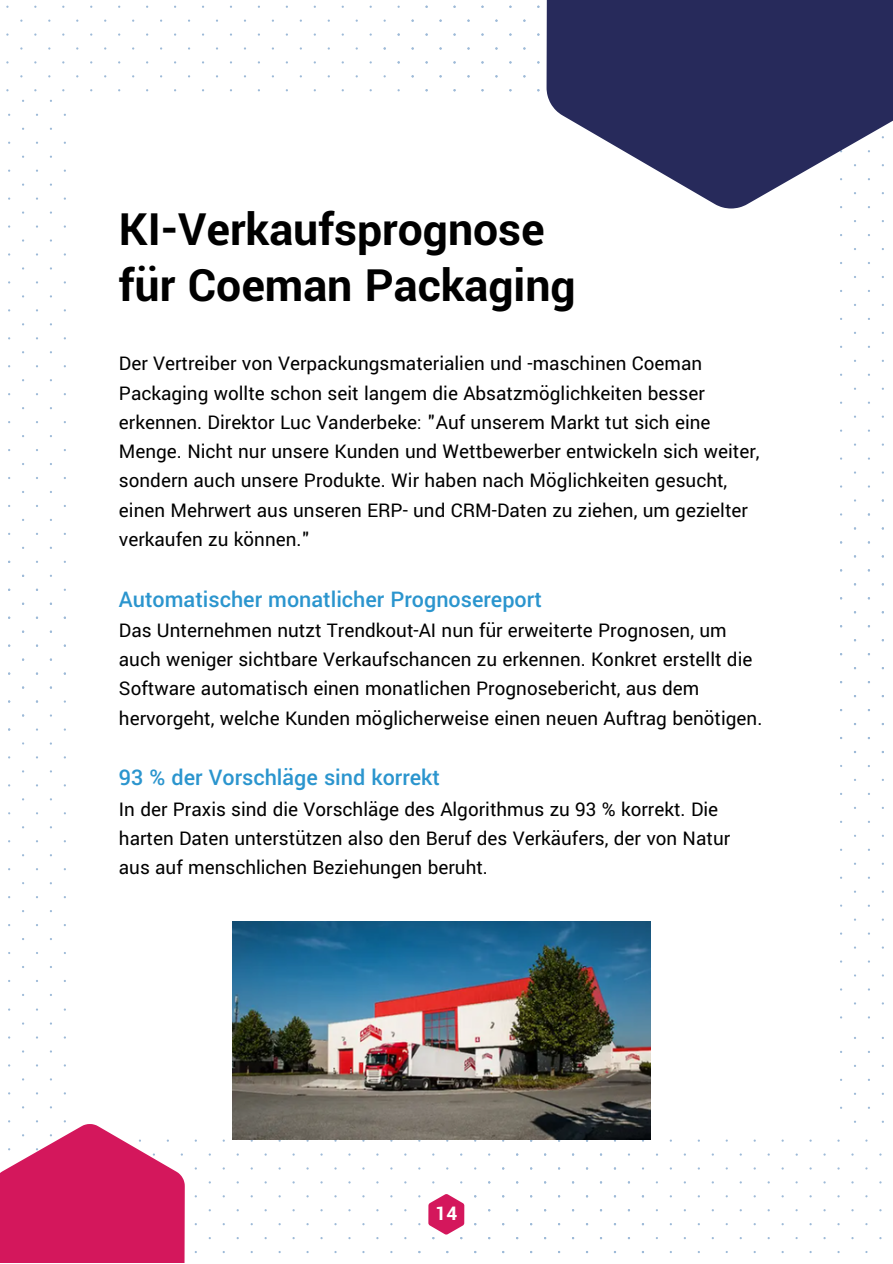
<style>
.page{position:relative;width:893px;height:1264px;background:#fff}
.page>*{position:absolute;margin:0;border:0;box-sizing:border-box;transform-origin:0 0}
.t1{font:700 49.5px/56.2px "Yantramanav";color:#000}
.t2{font:500 24px "Yantramanav";color:#2b95ce}
.t3{font:21px/29.2px "Yantramanav";color:#000}
.t4{font:700 21px "Yantramanav";color:#fff}
</style>
<div class="page">
<svg style="left:546px;top:0;width:346px;height:208px;fill:#272a5b"></svg>
<svg style="left:0;top:1120px;width:185px;height:142px"></svg>
<svg style="left:428px;top:1194px;width:36px;height:45px"></svg>
<img style="left:232px;top:921px;width:418px;height:218px">
<h1 class="t1" style="left:119px;top:202px;width:458px">KI-Verkaufsprognose für Coeman Packaging</h1>
<p class="t3" style="left:119px;top:349px;width:642px">Der Vertreiber von Verpackungsmaterialien und -maschinen Coeman Packaging wollte schon seit langem die Absatzmöglichkeiten besser erkennen. Direktor Luc Vanderbeke: "Auf unserem Markt tut sich eine Menge. Nicht nur unsere Kunden und Wettbewerber entwickeln sich weiter, sondern auch unsere Produkte. Wir haben nach Möglichkeiten gesucht, einen Mehrwert aus unseren ERP- und CRM-Daten zu ziehen, um gezielter verkaufen zu können."</p>
<p class="t2" style="left:119px;top:584px;width:424px">Automatischer monatlicher Prognosereport</p>
<p class="t3" style="left:119px;top:616px;width:645px">Das Unternehmen nutzt Trendkout-AI nun für erweiterte Prognosen, um auch weniger sichtbare Verkaufschancen zu erkennen. Konkret erstellt die Software automatisch einen monatlichen Prognosebericht, aus dem hervorgeht, welche Kunden möglicherweise einen neuen Auftrag benötigen.</p>
<p class="t2" style="left:119px;top:762px;width:322px">93 % der Vorschläge sind korrekt</p>
<p class="t3" style="left:119px;top:795px;width:612px">In der Praxis sind die Vorschläge des Algorithmus zu 93 % korrekt. Die harten Daten unterstützen also den Beruf des Verkäufers, der von Natur aus auf menschlichen Beziehungen beruht.</p>
<p class="t4" style="left:435px;top:1200px;width:23px">14</p>
</div>
